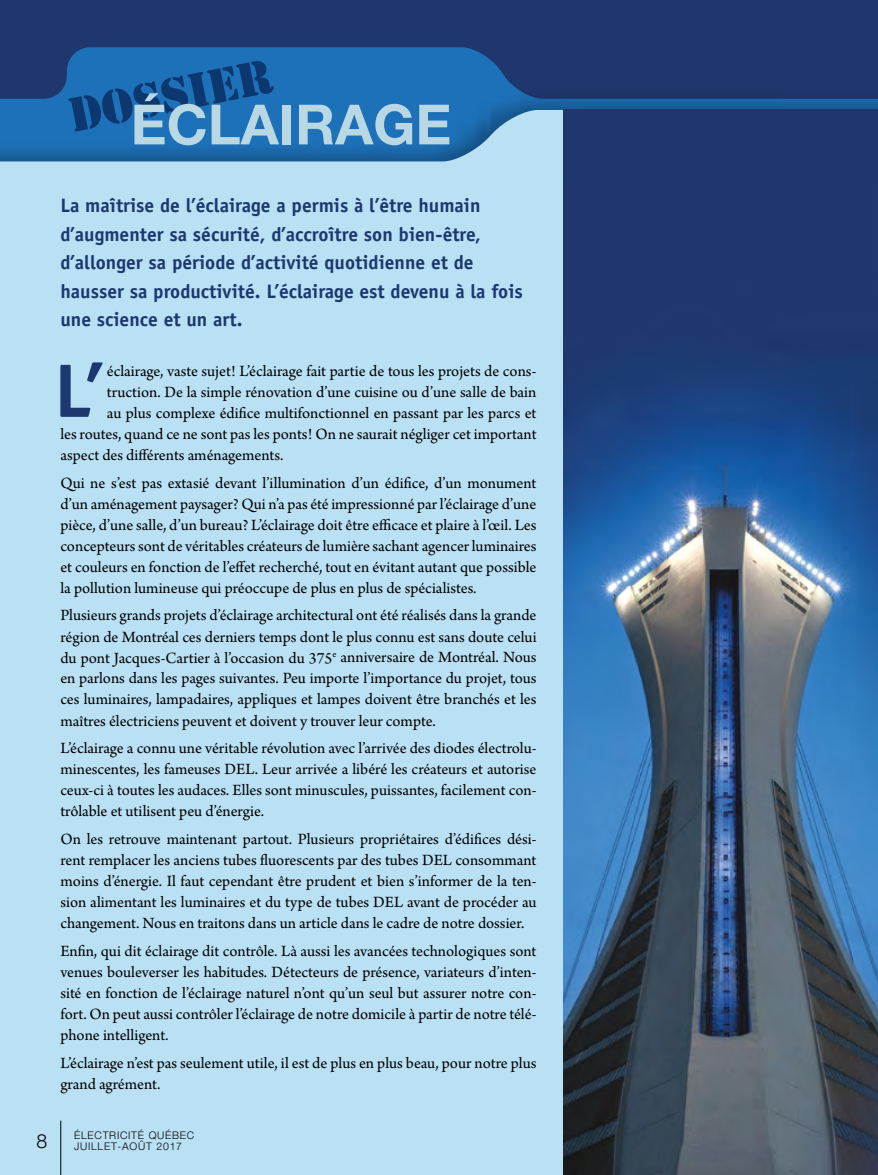
<style>
.page{position:relative;width:878px;height:1175px;background:#fff}
.page>*{position:absolute;margin:0;border:0;box-sizing:border-box;transform-origin:0 0}
.t1{font:700 75.9px "Officina Sans";color:#1d386f}
.t2{font:700 55.5px "Helvetica Neue LT Std";color:#bad7e4}
.t3{font:700 19.5px/28.5px "Officina Sans";color:#1d386f}
.t4{font:300 19.5px "Helvetica Neue LT Std";color:#000}
.t5{font:16.5px/21px "Arno Pro";color:#000;text-align:justify}
.t6{font:300 10.5px/10.5px "Helvetica Neue LT Std";letter-spacing:.07em;color:#000}
</style>
<div class="page">
<svg style="left:0;top:0;width:878px;height:160px;background:#1f3e76"></svg>
<svg style="left:66px;top:47px;width:443px;height:35px;background:#1d6cb2"></svg>
<div style="left:0;top:110px;width:563px;height:1064px;background:#bae0f4"></div>
<svg style="left:68px;top:61px;width:206px;height:70px;background:#1860a3"></svg>
<div style="left:563px;top:109px;width:315px;height:1065px;background:#1e376d"></div>
<img style="left:563px;top:370px;width:315px;height:804px">
<h2 class="t2" style="left:131px;top:90px;width:322px">ÉCLAIRAGE</h2>
<p class="t3" style="left:60px;top:191px;width:464px">La maîtrise de l’éclairage a permis à l’être humain d’augmenter sa sécurité, d’accroître son bien-être, d’allonger sa période d’activité quotidienne et de hausser sa productivité. L’éclairage est devenu à la fois une science et un art.</p>
<h1 class="t1" style="left:54px;top:344px;width:51px">L’</h1>
<p class="t5" style="left:107px;top:361px;width:431px">éclairage, vaste sujet! L’éclairage fait partie de tous les projets de cons-</p>
<p class="t5" style="left:107px;top:382px;width:431px">truction. De la simple rénovation d’une cuisine ou d’une salle de bain</p>
<p class="t5" style="left:107px;top:403px;width:431px">au plus complexe édifice multifonctionnel en passant par les parcs et</p>
<p class="t5" style="left:60px;top:424px;width:477px">les routes, quand ce ne sont pas les ponts! On ne saurait négliger cet important</p>
<p class="t5" style="left:60px;top:445px;width:224px">aspect des différents aménagements.</p>
<p class="t5" style="left:60px;top:473px;width:477px">Qui ne s’est pas extasié devant l’illumination d’un édifice, d’un monument d’un aménagement paysager? Qui n’a pas été impressionné par l’éclairage d’une pièce, d’une salle, d’un bureau? L’éclairage doit être efficace et plaire à l’œil. Les concepteurs sont de véritables créateurs de lumière sachant agencer luminaires et couleurs en fonction de l’effet recherché, tout en évitant autant que possible la pollution lumineuse qui préoccupe de plus en plus de spécialistes.</p>
<p class="t5" style="left:60px;top:606px;width:477px">Plusieurs grands projets d’éclairage architectural ont été réalisés dans la grande région de Montréal ces derniers temps dont le plus connu est sans doute celui du pont Jacques-Cartier à l’occasion du 375<sup>e</sup> anniversaire de Montréal. Nous en parlons dans les pages suivantes. Peu importe l’importance du projet, tous ces luminaires, lampadaires, appliques et lampes doivent être branchés et les maîtres électriciens peuvent et doivent y trouver leur compte.</p>
<p class="t5" style="left:60px;top:738px;width:477px">L’éclairage a connu une véritable révolution avec l’arrivée des diodes électrolu&shy;minescentes, les fameuses DEL. Leur arrivée a libéré les créateurs et autorise ceux-ci à toutes les audaces. Elles sont minuscules, puissantes, facilement con&shy;trôlable et utilisent peu d’énergie.</p>
<p class="t5" style="left:60px;top:829px;width:477px">On les retrouve maintenant partout. Plusieurs propriétaires d’édifices dési&shy;rent remplacer les anciens tubes fluorescents par des tubes DEL consommant moins d’énergie. Il faut cependant être prudent et bien s’informer de la ten&shy;sion alimentant les luminaires et du type de tubes DEL avant de procéder au changement. Nous en traitons dans un article dans le cadre de notre dossier.</p>
<p class="t5" style="left:60px;top:941px;width:477px">Enfin, qui dit éclairage dit contrôle. Là aussi les avancées technologiques sont venues bouleverser les habitudes. Détecteurs de présence, variateurs d’inten&shy;sité en fonction de l’éclairage naturel n’ont qu’un seul but assurer notre con&shy;fort. On peut aussi contrôler l’éclairage de notre domicile à partir de notre télé&shy;phone intelligent.</p>
<p class="t5" style="left:60px;top:1053px;width:477px">L’éclairage n’est pas seulement utile, il est de plus en plus beau, pour notre plus grand agrément.</p>
<p class="t4" style="left:36px;top:1129px;width:12px">8</p>
<p class="t6" style="left:74px;top:1130px;width:121px">ÉLECTRICITÉ QUÉBEC<br>JUILLET-AOÛT 2017</p>
</div>
